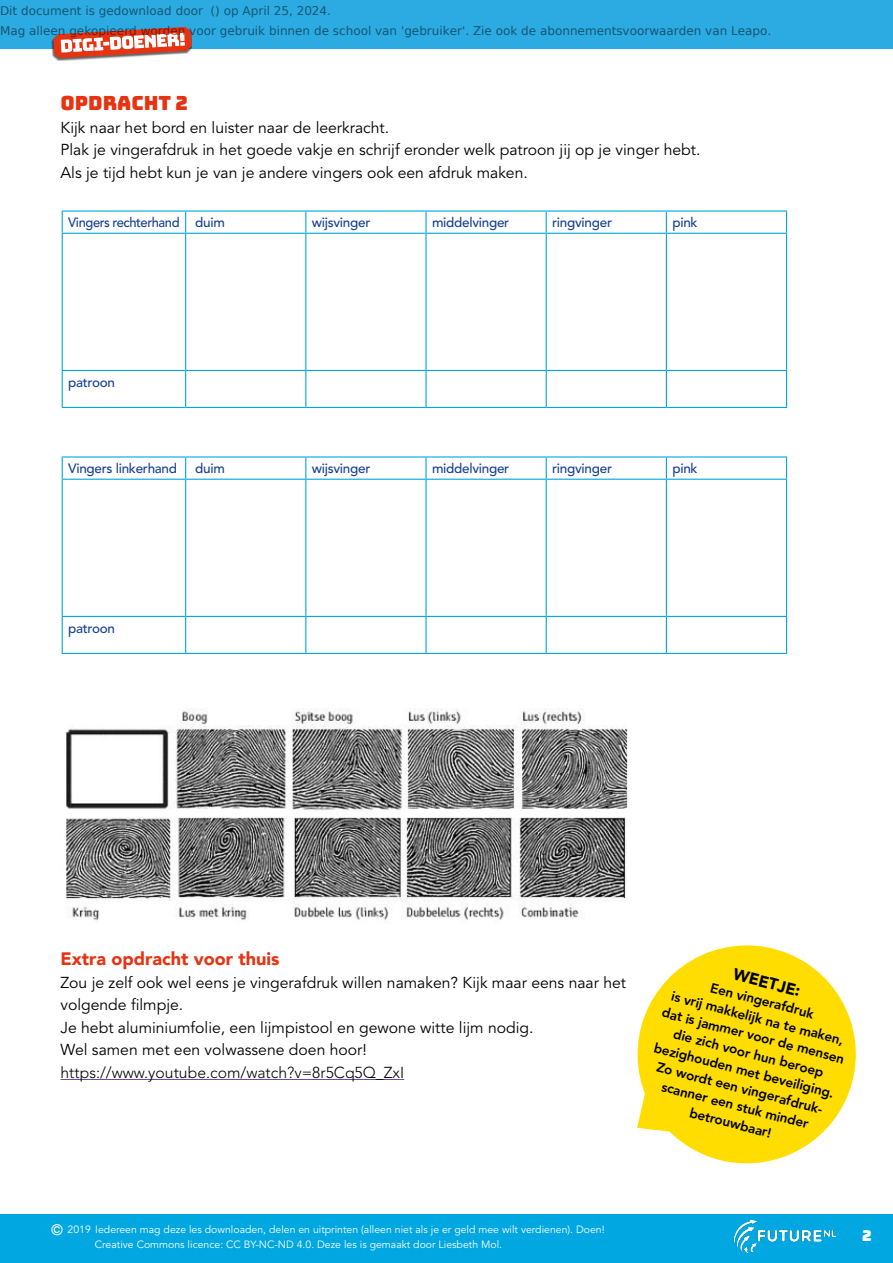
<style>
.page{position:relative;width:893px;height:1263px;background:#fff}
.page>*{position:absolute;margin:0;border:0;box-sizing:border-box;transform-origin:0 0}
.t1{font:19.5px "Bungee";color:#e63312}
.t2{font:900 18px "Avenir";color:#e63312}
.t3{font:900 16.2px "Avenir LT Std";color:#000}
.t4{font:15.75px/22.5px "Avenir LT Std";color:#000}
.t5{font:300 15.75px "Avenir LT Std";color:#000}
.t6{font:15px "Bungee";color:#fff}
.t7{font:800 13.5px/18px "Avenir LT Std";color:#000;text-align:center}
.t8{font:500 13.5px "Avenir LT Std";letter-spacing:-.02em;color:#164194}
.t9{font:500 13.5px "Avenir LT Std";letter-spacing:-.02em;color:#164194;scale:.96 1}
.t10{font:12px/20.4px "DejaVu Sans";color:rgb(0 0 0/.5)}
.t11{font:10.5px/15px "Avenir LT Std";color:#fff}
.s1{font-weight:500;font-size:15px}
</style>
<div class="page">
<div style="left:0;top:1214px;width:893px;height:49px;background:#00a7e1"></div>
<img style="left:734px;top:1220px;width:101px;height:32px">
<div style="left:0;top:0;width:893px;height:48px;background:#2babe2"></div>
<div style="left:51px;top:27px;width:141px;height:34px;background:#000;opacity:.6"></div>
<svg style="left:53px;top:27px;width:139px;height:31px"></svg>
<hr style="left:60px;top:1079px;width:344px;height:1px;background:#694997">
<hr style="left:62px;top:210px;width:124px;height:2px;background:#00a7e1">
<svg style="left:62px;top:212px;width:1px;height:21px"></svg>
<hr style="left:186px;top:210px;width:120px;height:2px;background:#00a7e1">
<svg style="left:185px;top:212px;width:1px;height:21px"></svg>
<hr style="left:306px;top:210px;width:120px;height:2px;background:#00a7e1">
<svg style="left:305px;top:212px;width:1px;height:21px"></svg>
<hr style="left:426px;top:210px;width:120px;height:2px;background:#00a7e1">
<hr style="left:425px;top:212px;width:2px;height:21px;background:#00a7e1">
<hr style="left:546px;top:210px;width:120px;height:2px;background:#00a7e1">
<svg style="left:546px;top:212px;width:1px;height:21px"></svg>
<hr style="left:666px;top:210px;width:121px;height:2px;background:#00a7e1">
<svg style="left:666px;top:212px;width:1px;height:21px"></svg>
<svg style="left:786px;top:212px;width:1px;height:21px"></svg>
<hr style="left:62px;top:233px;width:124px;height:1px;background:#00a7e1">
<hr style="left:62px;top:234px;width:1px;height:136px;background:#00a7e1">
<hr style="left:186px;top:233px;width:120px;height:1px;background:#00a7e1">
<hr style="left:185px;top:234px;width:1px;height:136px;background:#00a7e1">
<hr style="left:306px;top:233px;width:120px;height:1px;background:#00a7e1">
<hr style="left:305px;top:234px;width:1px;height:136px;background:#00a7e1">
<hr style="left:426px;top:233px;width:120px;height:1px;background:#00a7e1">
<hr style="left:425px;top:234px;width:2px;height:136px;background:#00a7e1">
<hr style="left:546px;top:233px;width:120px;height:1px;background:#00a7e1">
<hr style="left:546px;top:234px;width:1px;height:136px;background:#00a7e1">
<hr style="left:666px;top:233px;width:121px;height:1px;background:#00a7e1">
<hr style="left:666px;top:234px;width:1px;height:136px;background:#00a7e1">
<hr style="left:786px;top:234px;width:1px;height:136px;background:#00a7e1">
<hr style="left:62px;top:370px;width:124px;height:1px;background:#00a7e1">
<hr style="left:62px;top:371px;width:1px;height:36px;background:#00a7e1">
<hr style="left:186px;top:370px;width:120px;height:1px;background:#00a7e1">
<hr style="left:185px;top:371px;width:1px;height:36px;background:#00a7e1">
<hr style="left:306px;top:370px;width:120px;height:1px;background:#00a7e1">
<hr style="left:305px;top:371px;width:1px;height:36px;background:#00a7e1">
<hr style="left:426px;top:370px;width:120px;height:1px;background:#00a7e1">
<hr style="left:425px;top:371px;width:2px;height:36px;background:#00a7e1">
<hr style="left:546px;top:370px;width:120px;height:1px;background:#00a7e1">
<hr style="left:546px;top:371px;width:1px;height:36px;background:#00a7e1">
<hr style="left:666px;top:370px;width:121px;height:1px;background:#00a7e1">
<hr style="left:666px;top:371px;width:1px;height:36px;background:#00a7e1">
<hr style="left:786px;top:371px;width:1px;height:36px;background:#00a7e1">
<hr style="left:62px;top:407px;width:124px;height:1px;background:#00a7e1">
<hr style="left:186px;top:407px;width:120px;height:1px;background:#00a7e1">
<hr style="left:306px;top:407px;width:120px;height:1px;background:#00a7e1">
<hr style="left:426px;top:407px;width:120px;height:1px;background:#00a7e1">
<hr style="left:546px;top:407px;width:120px;height:1px;background:#00a7e1">
<hr style="left:666px;top:407px;width:121px;height:1px;background:#00a7e1">
<hr style="left:62px;top:456px;width:124px;height:2px;background:#00a7e1">
<svg style="left:62px;top:458px;width:1px;height:21px"></svg>
<hr style="left:186px;top:456px;width:120px;height:2px;background:#00a7e1">
<svg style="left:185px;top:458px;width:1px;height:21px"></svg>
<hr style="left:306px;top:456px;width:120px;height:2px;background:#00a7e1">
<svg style="left:305px;top:458px;width:1px;height:21px"></svg>
<hr style="left:426px;top:456px;width:120px;height:2px;background:#00a7e1">
<hr style="left:425px;top:458px;width:2px;height:21px;background:#00a7e1">
<hr style="left:546px;top:456px;width:120px;height:2px;background:#00a7e1">
<svg style="left:546px;top:458px;width:1px;height:21px"></svg>
<hr style="left:666px;top:456px;width:121px;height:2px;background:#00a7e1">
<svg style="left:666px;top:458px;width:1px;height:21px"></svg>
<svg style="left:786px;top:458px;width:1px;height:21px"></svg>
<hr style="left:62px;top:479px;width:124px;height:1px;background:#00a7e1">
<hr style="left:62px;top:480px;width:1px;height:136px;background:#00a7e1">
<hr style="left:186px;top:479px;width:120px;height:1px;background:#00a7e1">
<hr style="left:185px;top:480px;width:1px;height:136px;background:#00a7e1">
<hr style="left:306px;top:479px;width:120px;height:1px;background:#00a7e1">
<hr style="left:305px;top:480px;width:1px;height:136px;background:#00a7e1">
<hr style="left:426px;top:479px;width:120px;height:1px;background:#00a7e1">
<hr style="left:425px;top:480px;width:2px;height:136px;background:#00a7e1">
<hr style="left:546px;top:479px;width:120px;height:1px;background:#00a7e1">
<hr style="left:546px;top:480px;width:1px;height:136px;background:#00a7e1">
<hr style="left:666px;top:479px;width:121px;height:1px;background:#00a7e1">
<hr style="left:666px;top:480px;width:1px;height:136px;background:#00a7e1">
<hr style="left:786px;top:480px;width:1px;height:136px;background:#00a7e1">
<hr style="left:62px;top:616px;width:124px;height:1px;background:#00a7e1">
<hr style="left:62px;top:617px;width:1px;height:36px;background:#00a7e1">
<hr style="left:186px;top:616px;width:120px;height:1px;background:#00a7e1">
<hr style="left:185px;top:617px;width:1px;height:36px;background:#00a7e1">
<hr style="left:306px;top:616px;width:120px;height:1px;background:#00a7e1">
<hr style="left:305px;top:617px;width:1px;height:36px;background:#00a7e1">
<hr style="left:426px;top:616px;width:120px;height:1px;background:#00a7e1">
<hr style="left:425px;top:617px;width:2px;height:36px;background:#00a7e1">
<hr style="left:546px;top:616px;width:120px;height:1px;background:#00a7e1">
<hr style="left:546px;top:617px;width:1px;height:36px;background:#00a7e1">
<hr style="left:666px;top:616px;width:121px;height:1px;background:#00a7e1">
<hr style="left:666px;top:617px;width:1px;height:36px;background:#00a7e1">
<hr style="left:786px;top:617px;width:1px;height:36px;background:#00a7e1">
<hr style="left:62px;top:653px;width:124px;height:1px;background:#00a7e1">
<hr style="left:186px;top:653px;width:120px;height:1px;background:#00a7e1">
<hr style="left:306px;top:653px;width:120px;height:1px;background:#00a7e1">
<hr style="left:426px;top:653px;width:120px;height:1px;background:#00a7e1">
<hr style="left:546px;top:653px;width:120px;height:1px;background:#00a7e1">
<hr style="left:666px;top:653px;width:121px;height:1px;background:#00a7e1">
<img style="left:66px;top:708px;width:562px;height:214px">
<svg style="left:637px;top:945px;width:219px;height:219px;fill:#fd0"></svg>
<p class="t10" style="left:0;top:0;width:773px">Dit document is gedownload door () op April 25, 2024.<br>Mag alleen gekopieerd worden voor gebruik binnen de school van 'gebruiker'. Zie ook de abonnementsvoorwaarden van Leapo.</p>
<p class="t1" style="left:60px;top:92px;width:129px">OPDRACHT 2</p>
<p class="t4" style="left:60px;top:117px;width:641px">Kijk naar het bord en luister naar de leerkracht.<br>Plak je vingerafdruk in het goede vakje en schrijf eronder welk patroon jij op je vinger hebt.<br>Als je tijd hebt kun je van je andere vingers ook een afdruk maken.</p>
<p class="t9" style="left:68px;top:215px;width:165px">Vingers rechterhand duim</p>
<p class="t8" style="left:312px;top:215px;width:60px">wijsvinger</p>
<p class="t8" style="left:432px;top:215px;width:79px">middelvinger</p>
<p class="t8" style="left:552px;top:215px;width:61px">ringvinger</p>
<p class="t8" style="left:672px;top:215px;width:27px">pink</p>
<p class="t8" style="left:68px;top:374px;width:48px">patroon</p>
<p class="t8" style="left:68px;top:461px;width:110px">Vingers linkerhand</p>
<p class="t8" style="left:195px;top:461px;width:31px">duim</p>
<p class="t8" style="left:312px;top:461px;width:60px">wijsvinger</p>
<p class="t8" style="left:432px;top:461px;width:79px">middelvinger</p>
<p class="t8" style="left:552px;top:461px;width:61px">ringvinger</p>
<p class="t8" style="left:672px;top:461px;width:27px">pink</p>
<p class="t8" style="left:68px;top:620px;width:48px">patroon</p>
<p class="t2" style="left:60px;top:944px;width:220px">Extra opdracht voor thuis</p>
<p class="t4" style="left:60px;top:972px;width:567px">Zou je zelf ook wel eens je vingerafdruk willen namaken? Kijk maar eens naar het volgende filmpje.<br>Je hebt aluminiumfolie, een lijmpistool en gewone witte lijm nodig.<br>Wel samen met een volwassene doen hoor!</p>
<p class="t5" style="left:60px;top:1063px;width:345px">https://www.youtube.com/watch?v=8r5Cq5Q_ZxI</p>
<p class="t3" style="left:736px;top:964px;width:71px;rotate:14deg">WEETJE:</p>
<p class="t7" style="left:673px;top:969px;width:189px;rotate:14deg">Een vingerafdruk<br>is vrij makkelijk na te maken, dat is jammer voor de mensen die zich voor hun beroep bezighouden met beveiliging.<br>Zo wordt een vingerafdruk&shy;scanner een stuk minder betrouwbaar!</p>
<p class="t11" style="left:95px;top:1222px;width:511px;text-indent:-44px"><span class="s1">©</span> 2019 Iedereen mag deze les downloaden, delen en uitprinten (alleen niet als je er geld mee wilt verdienen). Doen!<br>Creative Commons licence: CC BY-NC-ND 4.0. Deze les is gemaakt door Liesbeth Mol.</p>
<p class="t6" style="left:862px;top:1227px;width:11px">2</p>
</div>
